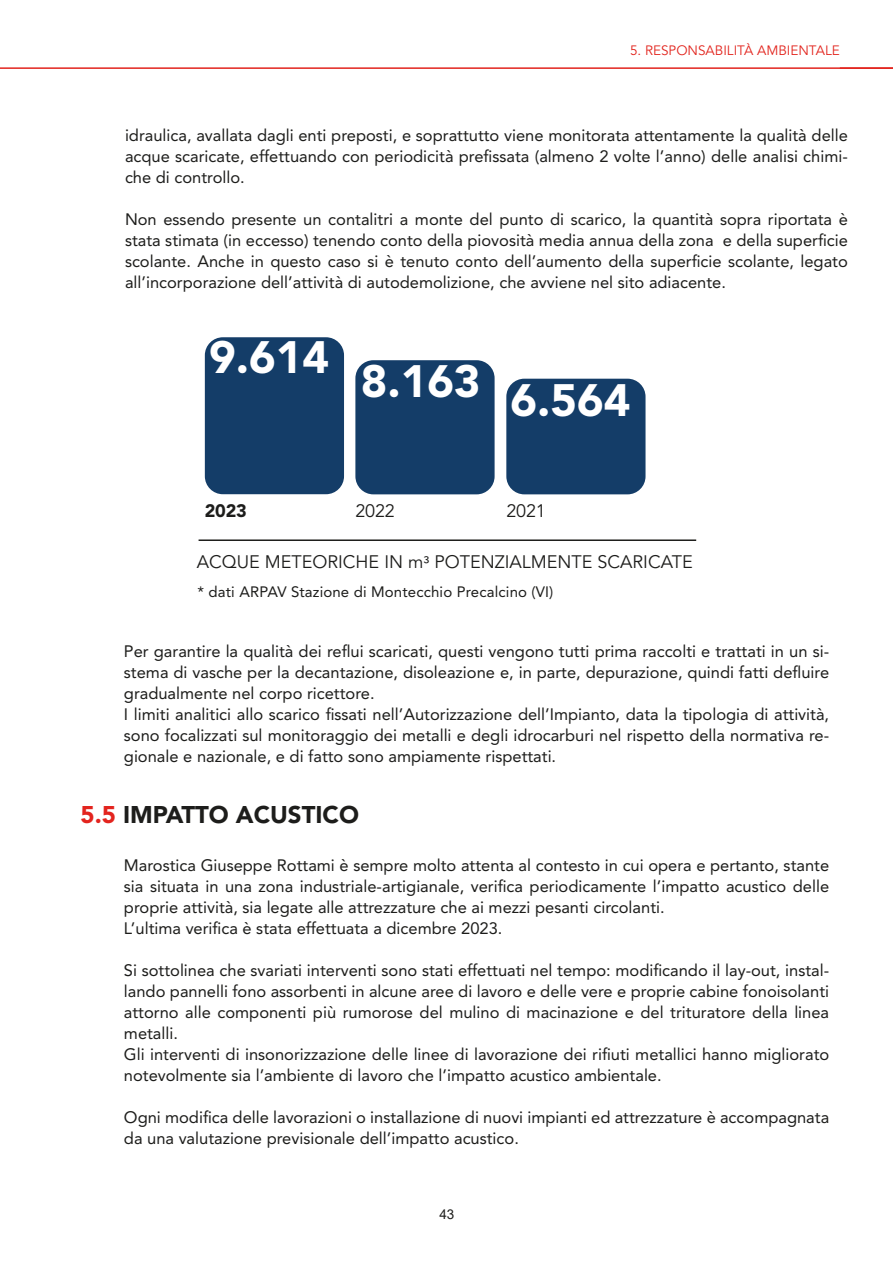
<style>
.page{position:relative;width:893px;height:1263px;background:#fff}
.page>*{position:absolute;margin:0;border:0;box-sizing:border-box;transform-origin:0 0}
.t1{font:900 45px "Avenir LT Std";color:#fff}
.t2{font:900 24px "Avenir LT Std";color:#1d1d1b}
.t3{font:18px "Avenir LT Std";color:#1d1d1b}
.t4{font:900 18px "Avenir LT Std";color:#1d1d1b}
.t5{font:16.5px/21px "Avenir LT Std";color:#1d1d1b;text-align:justify}
.t6{font:15px "Avenir LT Std";letter-spacing:.01em;color:#1d1d1b}
.t7{font:13.5px "Avenir LT Std";color:#e2251e}
.t8{font:13.5px "Arial";color:#1d1d1b}
.s1{font-size:16.5px}
.s2{color:#e3241e}
</style>
<div class="page">
<hr style="left:0;top:67px;width:893px;height:2px;background:#e3241e">
<hr style="left:199px;top:539px;width:497px;height:2px;background:#1d1d1b">
<div style="left:205px;top:337px;width:139px;height:157px;background:#143d68;border-radius:18px"></div>
<div style="left:355px;top:360px;width:140px;height:134px;background:#143d68;border-radius:18px"></div>
<div style="left:506px;top:379px;width:139px;height:115px;background:#143d68;border-radius:18px"></div>
<p class="t7" style="left:630px;top:42px;width:211px">5. RESPONSABILITÀ AMBIENTALE</p>
<p class="t5" style="left:125px;top:125px;width:724px">idraulica, avallata dagli enti preposti, e soprattutto viene monitorata attentamente la qualità delle acque scaricate, effettuando con periodicità prefissata (almeno 2 volte l’anno) delle analisi chimi&shy;che di controllo.</p>
<p class="t5" style="left:125px;top:209px;width:724px">Non essendo presente un contalitri a monte del punto di scarico, la quantità sopra riportata è stata stimata (in eccesso) tenendo conto della piovosità media annua della zona e della superficie scolante. Anche in questo caso si è tenuto conto dell’aumento della superficie scolante, legato all’incorporazione dell’attività di autodemolizione, che avviene nel sito adiacente.</p>
<p class="t1" style="left:209px;top:330px;width:121px">9.614</p>
<p class="t1" style="left:361px;top:354px;width:121px">8.163</p>
<p class="t1" style="left:511px;top:374px;width:121px">6.564</p>
<p class="t4" style="left:205px;top:500px;width:44px">2023</p>
<p class="t3" style="left:355px;top:500px;width:41px">2022</p>
<p class="t3" style="left:506px;top:500px;width:41px">2021</p>
<p class="t3" style="left:197px;top:551px;width:498px">ACQUE METEORICHE IN m<span class="s1">³</span> POTENZIALMENTE SCARICATE</p>
<p class="t6" style="left:197px;top:583px;width:357px">* dati ARPAV Stazione di Montecchio Precalcino (VI)</p>
<p class="t5" style="left:124px;top:640px;width:707px">Per garantire la qualità dei reflui scaricati, questi vengono tutti prima raccolti e trattati in un si&shy;stema di vasche per la decantazione, disoleazione e, in parte, depurazione, quindi fatti defluire gradualmente nel corpo ricettore.</p>
<p class="t5" style="left:124px;top:703px;width:707px">I limiti analitici allo scarico fissati nell’Autorizzazione dell’Impianto, data la tipologia di attività, sono focalizzati sul monitoraggio dei metalli e degli idrocarburi nel rispetto della normativa re&shy;gionale e nazionale, e di fatto sono ampiamente rispettati.</p>
<p class="t2" style="left:80px;top:800px;width:280px"><span class="s2">5.5</span> IMPATTO ACUSTICO</p>
<p class="t5" style="left:124px;top:855px;width:707px">Marostica Giuseppe Rottami è sempre molto attenta al contesto in cui opera e pertanto, stante sia situata in una zona industriale-artigianale, verifica periodicamente l’impatto acustico delle proprie attività, sia legate alle attrezzature che ai mezzi pesanti circolanti.</p>
<p class="t5" style="left:124px;top:918px;width:380px">L’ultima verifica è stata effettuata a dicembre 2023.</p>
<p class="t5" style="left:124px;top:960px;width:707px">Si sottolinea che svariati interventi sono stati effettuati nel tempo: modificando il lay-out, instal&shy;lando pannelli fono assorbenti in alcune aree di lavoro e delle vere e proprie cabine fonoisolanti attorno alle componenti più rumorose del mulino di macinazione e del trituratore della linea metalli.</p>
<p class="t5" style="left:124px;top:1044px;width:707px">Gli interventi di insonorizzazione delle linee di lavorazione dei rifiuti metallici hanno migliorato notevolmente sia l’ambiente di lavoro che l’impatto acustico ambientale.</p>
<p class="t5" style="left:124px;top:1107px;width:707px">Ogni modifica delle lavorazioni o installazione di nuovi impianti ed attrezzature è accompagnata da una valutazione previsionale dell’impatto acustico.</p>
<p class="t8" style="left:439px;top:1205px;width:17px">43</p>
</div>
